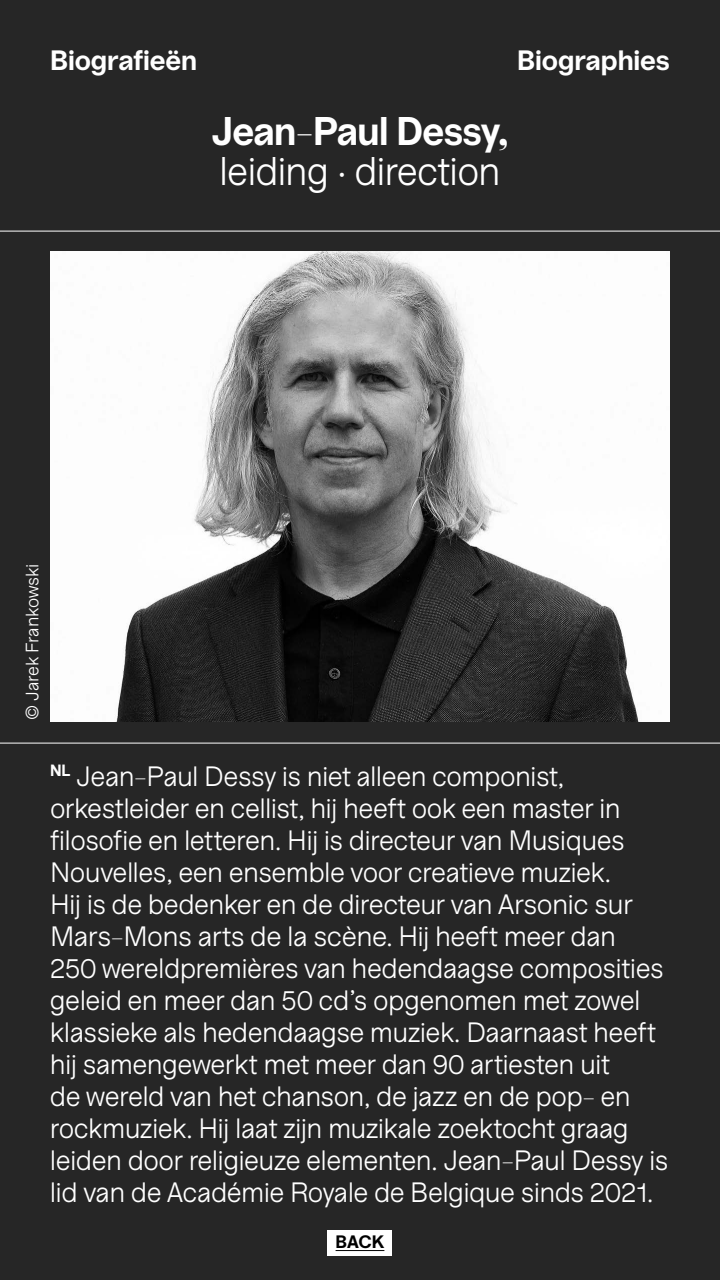
<style>
.page{position:relative;width:720px;height:1280px;background:#262626}
.page>*{position:absolute;margin:0;border:0;box-sizing:border-box;transform-origin:0 0}
.t1{font:40px "aa Bozar";letter-spacing:-.025em;color:#fff}
.t2{font:700 40px "aa Bozar";letter-spacing:-.015em;color:#fff}
.t3{font:28px/32px "aa Bozar";letter-spacing:-.02em;color:#fff}
.t4{font:700 28px "aa Bozar";letter-spacing:-.005em;color:#fff}
.t5{font:18px "aa Bozar";letter-spacing:-.01em;color:#fff}
.t6{font:700 18px "aa Bozar";color:#000}
</style>
<div class="page">
<div style="left:328px;top:1230px;width:64px;height:26px;background:#fff"></div>
<hr style="left:336px;top:1250px;width:48px;height:1px;background:#000">
<hr style="left:0;top:231px;width:720px;height:1px;background:#fff">
<hr style="left:0;top:743px;width:720px;height:1px;background:#fff">
<img style="left:50px;top:252px;width:620px;height:470px">
<p class="t4" style="left:50px;top:44px;width:149px">Biografieën</p>
<p class="t4" style="left:517px;top:44px;width:154px">Biographies</p>
<h1 class="t2" style="left:211px;top:107px;width:299px">Jean-Paul Dessy,</h1>
<h1 class="t1" style="left:219px;top:147px;width:283px">leiding · direction</h1>
<p class="t5" style="left:22px;top:720px;width:158px;rotate:-90deg">© Jarek Frankowski</p>
<p class="t3" style="left:50px;top:760px;width:620px"><sup>NL</sup> Jean-Paul Dessy is niet alleen componist, orkestleider en cellist, hij heeft ook een master in filosofie en letteren. Hij is directeur van Musiques Nouvelles, een ensemble voor creatieve muziek.<br>Hij is de bedenker en de directeur van Arsonic sur Mars-Mons arts de la scène. Hij heeft meer dan 250 wereldpremières van hedendaagse composities geleid en meer dan 50 cd’s opgenomen met zowel klassieke als hedendaagse muziek. Daarnaast heeft hij samengewerkt met meer dan 90 artiesten uit<br>de wereld van het chanson, de jazz en de pop- en rockmuziek. Hij laat zijn muzikale zoektocht graag leiden door religieuze elementen. Jean-Paul Dessy is lid van de Académie Royale de Belgique sinds 2021.</p>
<p class="t6" style="left:336px;top:1232px;width:50px">BACK</p>
</div>
